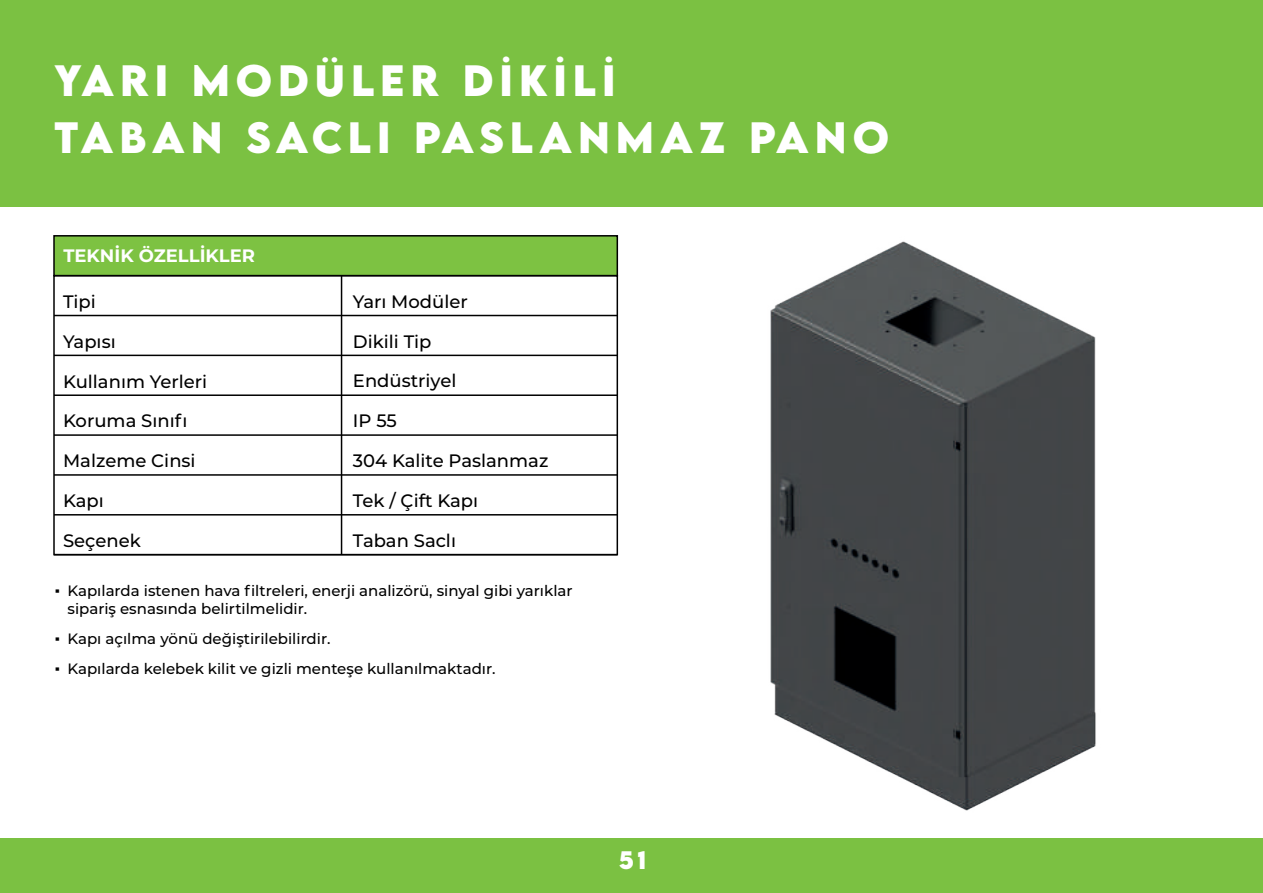
<style>
.page{position:relative;width:1263px;height:893px;background:#fff}
.page>*{position:absolute;margin:0;border:0;box-sizing:border-box;transform-origin:0 0}
.t1{font:700 39px/57px "LEMONMILK";letter-spacing:.15em;color:#fff}
.t2{font:700 22.5px "LEMONMILK";color:#fff}
.t3{font:500 18px "Montserrat";color:#000}
.t4{font:700 18px "Montserrat";color:#fff}
.t5{font:500 15px/18px "Montserrat";color:#000}
.s1{font-family:"Times New Roman";font-weight:400}
</style>
<div class="page">
<div style="left:0;top:0;width:1263px;height:207px;background:#7bc142"></div>
<div style="left:0;top:839px;width:1263px;height:54px;background:#7bc142"></div>
<div style="left:53px;top:235px;width:565px;height:41px;background:#7dc242;border:2px solid #000"></div>
<hr style="left:54px;top:554px;width:563px;height:1px;background:#000">
<hr style="left:54px;top:514px;width:563px;height:2px;background:#000">
<hr style="left:54px;top:474px;width:563px;height:2px;background:#000">
<hr style="left:54px;top:434px;width:563px;height:2px;background:#000">
<hr style="left:54px;top:394px;width:563px;height:2px;background:#000">
<hr style="left:54px;top:355px;width:563px;height:1px;background:#000">
<hr style="left:54px;top:315px;width:563px;height:1px;background:#000">
<hr style="left:341px;top:276px;width:1px;height:279px;background:#000">
<img style="left:617px;top:235px;width:479px;height:576px">
<h1 class="t1" style="left:54px;top:53px;width:836px">YARI MODÜLER DİKİLİ<br>TABAN SACLI PASLANMAZ PANO</h1>
<p class="t4" style="left:63px;top:242px;width:193px">TEKNİK ÖZELLİKLER</p>
<p class="t3" style="left:63px;top:289px;width:34px">Tipi</p>
<p class="t3" style="left:63px;top:329px;width:54px">Yapısı</p>
<p class="t3" style="left:63px;top:369px;width:145px">Kullanım Yerleri</p>
<p class="t3" style="left:63px;top:408px;width:126px">Koruma Sınıfı</p>
<p class="t3" style="left:63px;top:448px;width:134px">Malzeme Cinsi</p>
<p class="t3" style="left:63px;top:488px;width:42px">Kapı</p>
<p class="t3" style="left:63px;top:528px;width:79px">Seçenek</p>
<p class="t3" style="left:353px;top:289px;width:116px">Yarı Modüler</p>
<p class="t3" style="left:353px;top:329px;width:80px">Dikili Tip</p>
<p class="t3" style="left:353px;top:368px;width:105px">Endüstriyel</p>
<p class="t3" style="left:353px;top:408px;width:45px">IP 55</p>
<p class="t3" style="left:353px;top:448px;width:197px">304 Kalite Paslanmaz</p>
<p class="t3" style="left:353px;top:488px;width:127px">Tek / Çift Kapı</p>
<p class="t3" style="left:353px;top:528px;width:105px">Taban Saclı</p>
<p class="t5" style="left:67px;top:581px;width:507px;text-indent:-13px"><span class="s1">▪</span> Kapılarda istenen hava filtreleri, enerji analizörü, sinyal gibi yarıklar sipariş esnasında belirtilmelidir.</p>
<p class="t5" style="left:55px;top:629px;width:277px"><span class="s1">▪</span> Kapı açılma yönü değiştirilebilirdir.</p>
<p class="t5" style="left:55px;top:659px;width:442px"><span class="s1">▪</span> Kapılarda kelebek kilit ve gizli menteşe kullanılmaktadır.</p>
<h2 class="t2" style="left:619px;top:844px;width:29px">51</h2>
</div>
